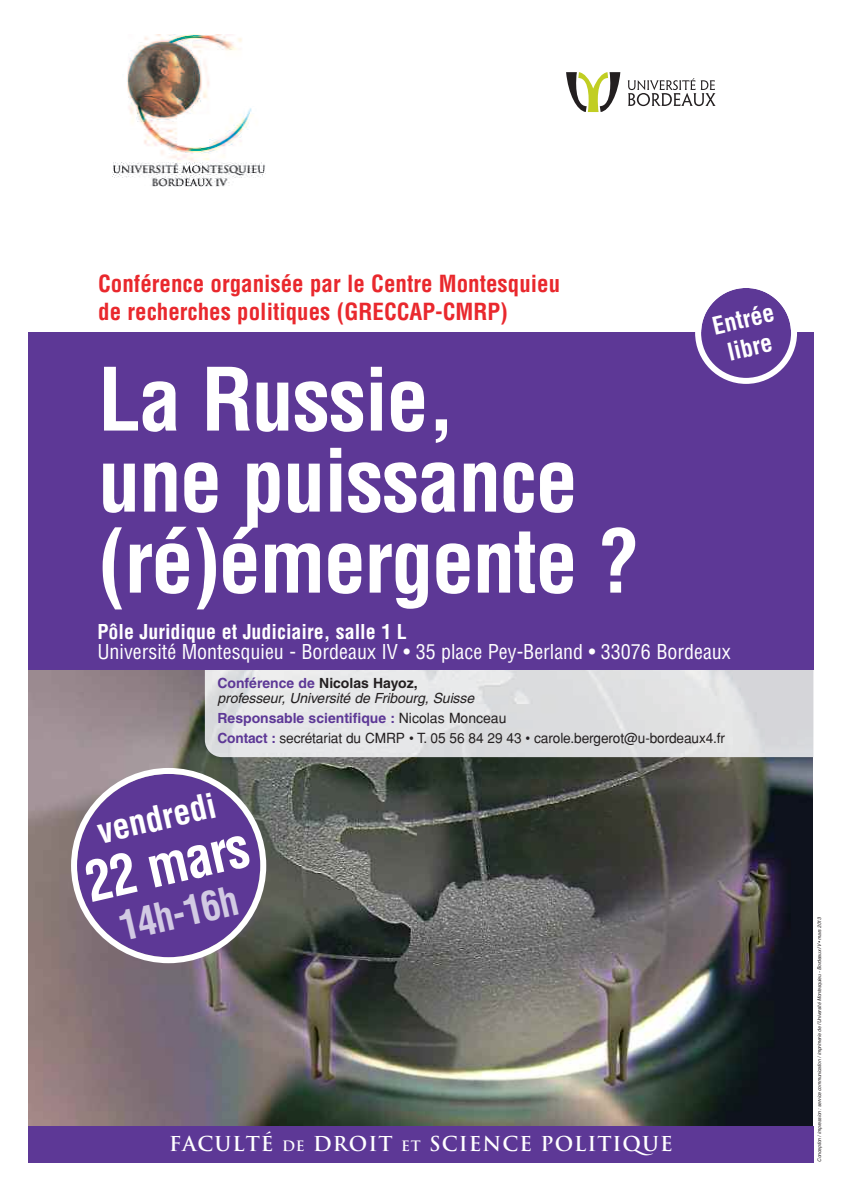
<style>
.page{position:relative;width:842px;height:1191px;background:#fff}
.page>*{position:absolute;margin:0;border:0;box-sizing:border-box;transform-origin:0 0}
.t1{font:700 condensed 85px/81px "Helvetica";letter-spacing:-.02em;color:#fff}
.t2{font:700 condensed 55px "Helvetica";color:#fff;scale:.95 1}
.t3{font:700 condensed 40px "Helvetica";color:#d2cae3;scale:.95 1}
.t4{font:700 condensed 34px "Helvetica";color:#fff}
.t5{font:700 condensed 24px/28.8px "Helvetica";color:#fff;text-align:center}
.t6{font:700 condensed 23px/27.6px "Helvetica";color:#e9282d}
.t7{font:condensed 20px "Helvetica";color:#fff}
.t8{font:700 condensed 20px "Helvetica";color:#fff}
.t9{font:700 20px "Trajan Pro";letter-spacing:.05em;color:#fff}
.t10{font:14px/20.1px "Helvetica";letter-spacing:-.01em;color:#231f20}
.t11{font:italic 14px/15px "Helvetica";letter-spacing:-.005em;color:#231f20}
.t12{font:italic 5px "Helvetica";letter-spacing:-.01em;color:#231f20;scale:.95 1}
.s1{font-weight:700;font-style:normal;color:#5d3896}
.s2{font-weight:700;font-style:normal}
.s3{font-weight:700;color:#5d3896}
.s4{font-size:14px}
</style>
<div class="page">
<img style="left:28px;top:669px;width:786px;height:456px">
<svg style="left:71px;top:768px;width:195px;height:195px;background:#715696"></svg>
<div style="left:28px;top:1125px;width:786px;height:37px;background:#5d3896"></div>
<img style="left:113px;top:34px;width:152px;height:153px">
<svg style="left:566px;top:72px;width:54px;height:40px"></svg>
<svg style="left:628px;top:78px;width:88px;height:28px"></svg>
<img style="left:205px;top:669px;width:17px;height:88px">
<div style="left:28px;top:332px;width:786px;height:337px;background:#5d3896"></div>
<svg style="left:695px;top:288px;width:102px;height:96px"></svg>
<h3 class="t6" style="left:98px;top:272px;width:463px">Conférence organisée par le Centre Montesquieu de recherches politiques (GRECCAP-CMRP)</h3>
<h3 class="t5" style="left:710px;top:314px;width:64px;rotate:-13deg">Entrée libre</h3>
<h1 class="t1" style="left:98px;top:366px;width:544px">La Russie,<br>une puissance (ré)émergente ?</h1>
<h3 class="t8" style="left:97px;top:624px;width:311px">Pôle Juridique et Judiciaire, salle 1 L</h3>
<h3 class="t7" style="left:97px;top:644px;width:635px">Université Montesquieu - Bordeaux IV • 35 place Pey-Berland • 33076 Bordeaux</h3>
<p class="t11" style="left:217px;top:676px;width:258px"><span class="s1">Conférence de</span> <span class="s2">Nicolas Hayoz, </span>professeur, Université de Fribourg, Suisse</p>
<p class="t10" style="left:217px;top:708px;width:509px"><span class="s3">Responsable scientifique :</span> Nicolas Monceau<br><span class="s3">Contact :</span> secrétariat du CMRP • T. 05 56 84 29 43 • carole.bergerot@u-bordeaux4.fr</p>
<h3 class="t4" style="left:95px;top:818px;width:122px;rotate:-13deg">vendredi</h3>
<h2 class="t2" style="left:82px;top:862px;width:176px;rotate:-13deg">22 mars</h2>
<h3 class="t3" style="left:116px;top:912px;width:129px;rotate:-13deg">14h-16h</h3>
<h3 class="t9" style="left:169px;top:1136px;width:505px">FACULTÉ <span class="s4">DE</span> DROIT <span class="s4">ET</span> SCIENCE POLITIQUE</h3>
<p class="t12" style="left:817px;top:1161px;width:259px;rotate:-90deg">Conception / impression : service communication / imprimerie de l’Université Montesquieu - Bordeaux IV • mars 2013</p>
</div>
